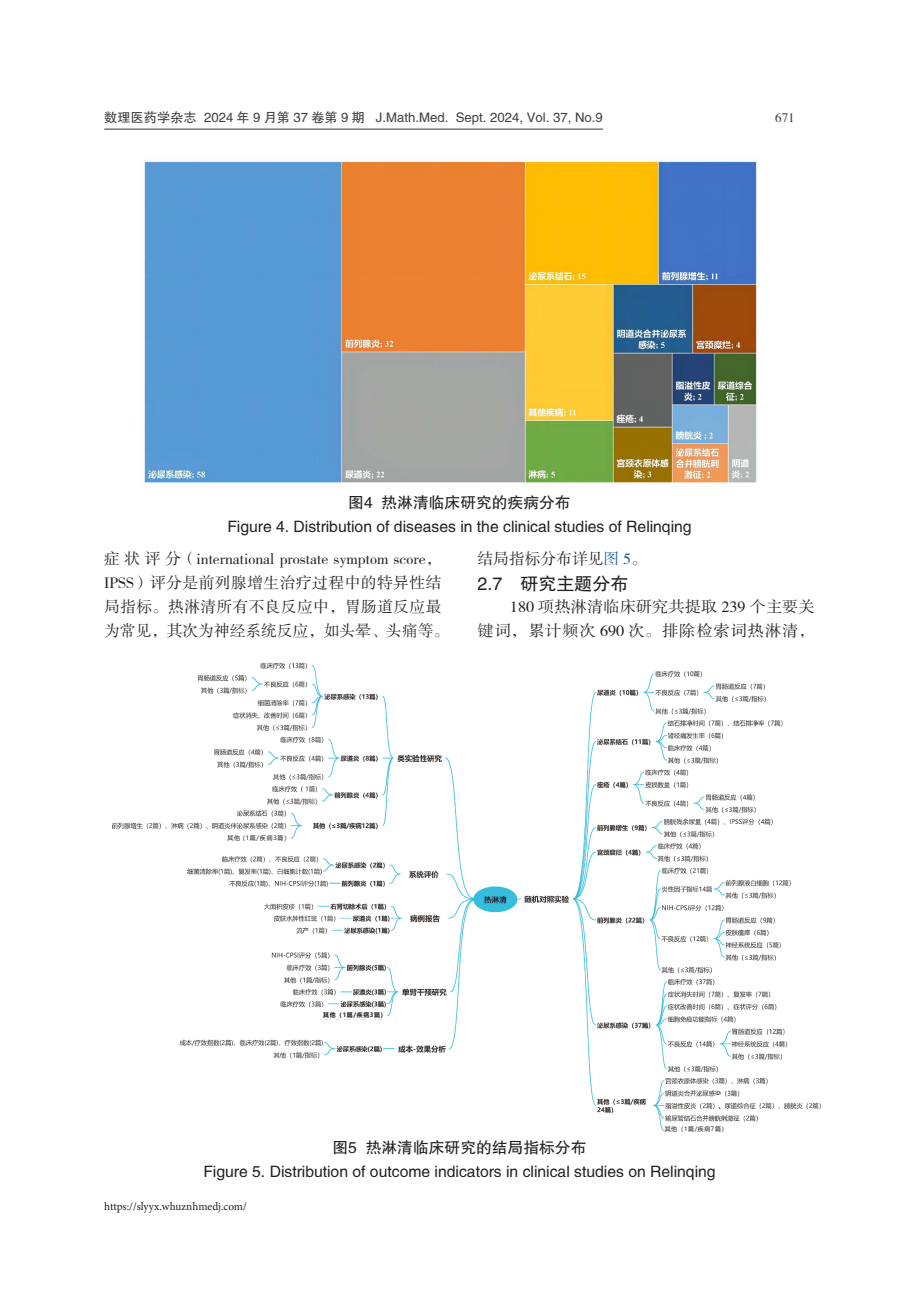
<style>
.page{position:relative;width:919px;height:1289px;background:#fff}
.page>*{position:absolute;margin:0;border:0;box-sizing:border-box;transform-origin:0 0}
._13_正文二级标题{font:18px "FZHTK GBK1 0";color:#231f20}
._15_图表名{font:15.75px "FZHTK GBK1 0";color:#231f20}
._11_正文{font:15.75px/24px "FZSSK GBK1 0";color:#231f20}
.t1{font:13.2px "FZHTK GBK1 0";color:#3e3e3f}
.t2{font:13.2px "FZSSK GBK1 0";color:#3e3e3f}
.t3{font:11.25px "Minion Pro";color:#231f20}
._11_正文-2{font:7.5px "Microsoft Ya Hei UI";color:#231f20}
._11_正文-3{font:6px "Microsoft Ya Hei UI";letter-spacing:.105em;color:#231f20}
._11_正文-4{font:700 6px "Microsoft Ya Hei UI";letter-spacing:.105em;color:#231f20}
.s1{color:#175d9e}
</style>
<div class="page">
<hr style="left:104px;top:129px;width:499px;height:1px;background:#3e3e3f">
<img style="left:143px;top:158px;width:614px;height:327px">
<img style="left:112px;top:662px;width:709px;height:469px">
<div style="left:227px;top:835px;width:64px;height:8px;background:#fff"></div>
<div style="left:715px;top:1095px;width:8px;height:11px;background:#fff"></div>
<div style="left:312px;top:1012px;width:75px;height:7px;background:#fff"></div>
<div style="left:664px;top:1126px;width:75px;height:8px;background:#fff"></div>
<div style="left:646px;top:1098px;width:5px;height:8px;background:#fff"></div>
<p class="t1" style="left:104px;top:111px;width:500px">数理医药学杂志 2024 年 9 月第 37 卷第 9 期 J.Math.Med. Sept. 2024, Vol. 37, No.9</p>
<p class="t2" style="left:775px;top:111px;width:21px">671</p>
<p class="_15_图表名" style="left:348px;top:493px;width:224px">图4 热淋清临床研究的疾病分布</p>
<p class="_15_图表名" style="left:227px;top:517px;width:465px">Figure 4. Distribution of diseases in the clinical studies of Relinqing</p>
<p class="_11_正文" style="left:104px;top:547px;width:346px">症状评分（international prostate symptom score，<br>IPSS）评分是前列腺增生治疗过程中的特异性结局指标。热淋清所有不良反应中，胃肠道反应最为常见，其次为神经系统反应，如头晕、头痛等。</p>
<p class="_11_正文" style="left:477px;top:547px;width:171px">结局指标分布详见<span class="s1">图 5</span>。</p>
<p class="_13_正文二级标题" style="left:477px;top:573px;width:152px">2.7 研究主题分布</p>
<p class="_11_正文" style="left:477px;top:595px;width:339px;text-align:right">180 项热淋清临床研究共提取 239 个主要关<br>键词，累计频次 690 次。排除检索词热淋清，</p>
<p class="_11_正文-3" style="left:227px;top:834px;width:64px">其他（1篇/疾病3篇）</p>
<p class="_11_正文-4" style="left:323px;top:1011px;width:65px">其他（1篇/疾病3篇）</p>
<p class="_11_正文-2" style="left:718px;top:1099px;width:9px">、</p>
<p class="_11_正文-3" style="left:664px;top:1124px;width:64px">其他（1篇/疾病7篇）</p>
<p class="_15_图表名" style="left:332px;top:1139px;width:255px">图5 热淋清临床研究的结局指标分布</p>
<p class="_15_图表名" style="left:203px;top:1163px;width:513px">Figure 5. Distribution of outcome indicators in clinical studies on Relinqing</p>
<p class="t3" style="left:104px;top:1198px;width:144px">https://slyyx.whuznhmedj.com/</p>
</div>
